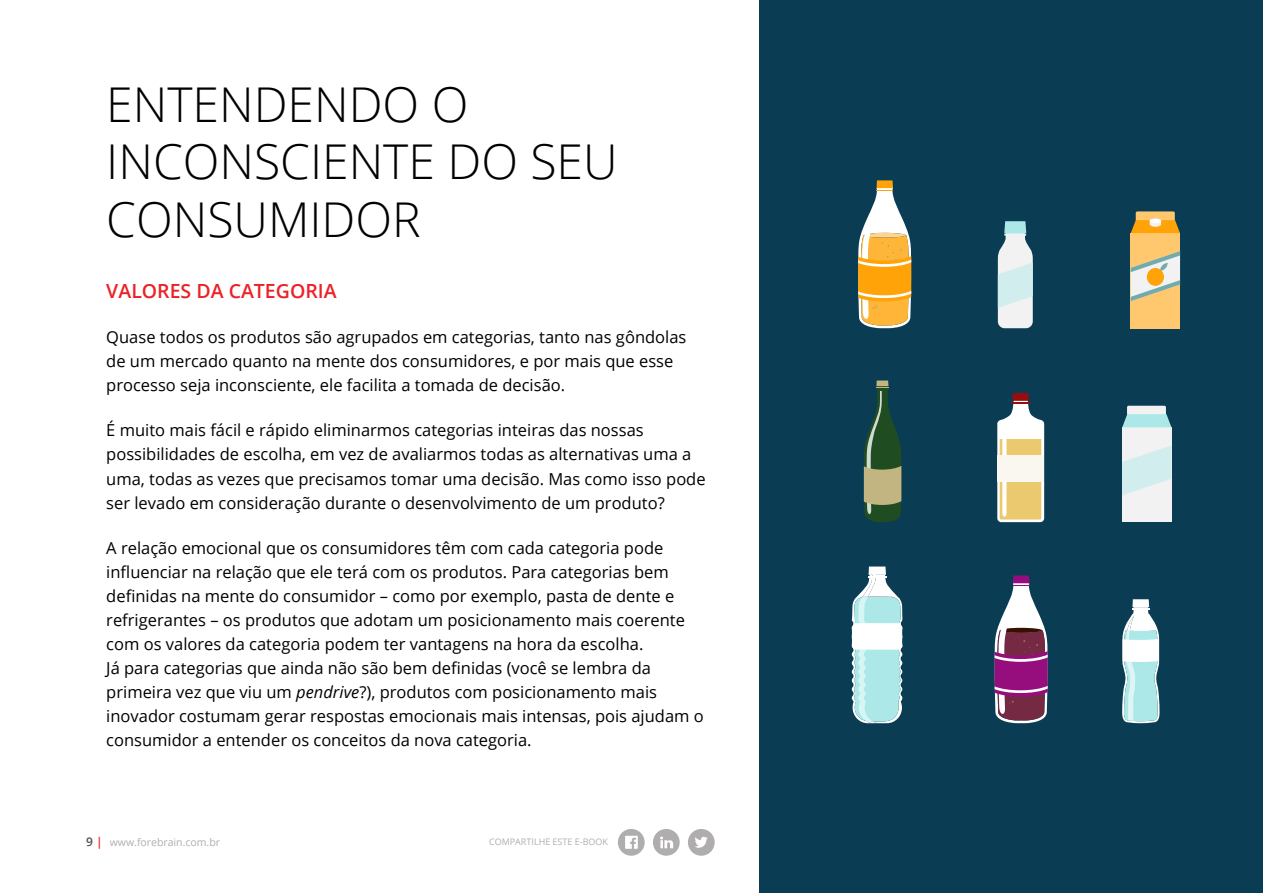
<style>
.page{position:relative;width:1263px;height:893px;background:#fff}
.page>*{position:absolute;margin:0;border:0;box-sizing:border-box;transform-origin:0 0}
.t1{font:300 48px/57.6px "Open Sans";color:#000}
.t2{font:600 19.5px "Open Sans";color:#eb2227}
.t3{font:16.5px/24px "Open Sans";color:#000}
.t4{font:10.5px "Open Sans";color:#b0adaf}
.t5{font:9px "Open Sans";color:#b0adaf}
.s1{font-style:italic}
.s2{font-weight:600;font-size:12px;color:#534f4f}
.s3{font-weight:600;font-size:12px;color:#eb2227}
</style>
<div class="page">
<svg style="left:618px;top:829px;width:27px;height:27px"></svg>
<svg style="left:653px;top:829px;width:27px;height:27px"></svg>
<svg style="left:688px;top:829px;width:27px;height:27px"></svg>
<div style="left:760px;top:0;width:503px;height:893px;background:#0a3d54"></div>
<svg style="left:1122px;top:599px;width:38px;height:124px"></svg>
<svg style="left:852px;top:566px;width:50px;height:158px"></svg>
<svg style="left:864px;top:385px;width:37px;height:137px"></svg>
<div style="left:876px;top:380px;width:12px;height:6px;background:#c2b582"></div>
<svg style="left:997px;top:393px;width:47px;height:129px"></svg>
<div style="left:997px;top:455px;width:47px;height:27px;background:#faf7f0"></div>
<div style="left:1122px;top:427px;width:49px;height:95px;background:#f2f2f2"></div>
<div style="left:1127px;top:406px;width:39px;height:10px;background:#f2f2f2;border-radius:2px"></div>
<svg style="left:1122px;top:414px;width:49px;height:13px"></svg>
<svg style="left:1122px;top:445px;width:49px;height:50px"></svg>
<svg style="left:998px;top:221px;width:35px;height:107px"></svg>
<div style="left:1131px;top:233px;width:49px;height:95px;background:#ffc76e"></div>
<div style="left:1136px;top:211px;width:39px;height:10px;background:#ffc76e;border-radius:2px"></div>
<svg style="left:1131px;top:219px;width:49px;height:14px"></svg>
<svg style="left:1131px;top:251px;width:49px;height:50px"></svg>
<div style="left:1147px;top:268px;width:17px;height:18px;background:#ffa308;border-radius:50%"></div>
<svg style="left:994px;top:576px;width:54px;height:147px"></svg>
<svg style="left:858px;top:180px;width:53px;height:148px"></svg>
<h1 class="t1" style="left:106px;top:74px;width:513px">ENTEN DEN DO O<br>INCONSCIENTE DO SEU<br>CONSUMIDOR</h1>
<p class="t2" style="left:106px;top:277px;width:232px">VALORES DA CATEGORIA</p>
<p class="t3" style="left:106px;top:325px;width:582px">Quase todos os produtos são agrupados em categorias, tanto nas gôndolas de um mercado quanto na mente dos consumidores, e por mais que esse processo seja inconsciente, ele facilita a tomada de decisão.</p>
<p class="t3" style="left:106px;top:418px;width:601px">É muito mais fácil e rápido eliminarmos categorias inteiras das nossas possibilidades de escolha, em vez de avaliarmos todas as alternativas uma a uma, todas as vezes que precisamos tomar uma decisão. Mas como isso pode ser levado em consideração durante o desenvolvimento de um produto?</p>
<p class="t3" style="left:106px;top:535px;width:599px">A relação emocional que os consumidores têm com cada categoria pode influenciar na relação que ele terá com os produtos. Para categorias bem definidas na mente do consumidor – como por exemplo, pasta de dente e refrigerantes – os produtos que adotam um posicionamento mais coerente com os valores da categoria podem ter vantagens na hora da escolha.<br>Já para categorias que ainda não são bem definidas (você se lembra da primeira vez que viu um <span class="s1">pendrive</span>?), produtos com posicionamento mais inovador costumam gerar respostas emocionais mais intensas, pois ajudam o consumidor a entender os conceitos da nova categoria.</p>
<p class="t4" style="left:86px;top:835px;width:135px"><span class="s2">9</span> <span class="s3">|</span> www.forebrain.com.br</p>
<p class="t5" style="left:489px;top:835px;width:121px">Compartilhe este e-book</p>
</div>
